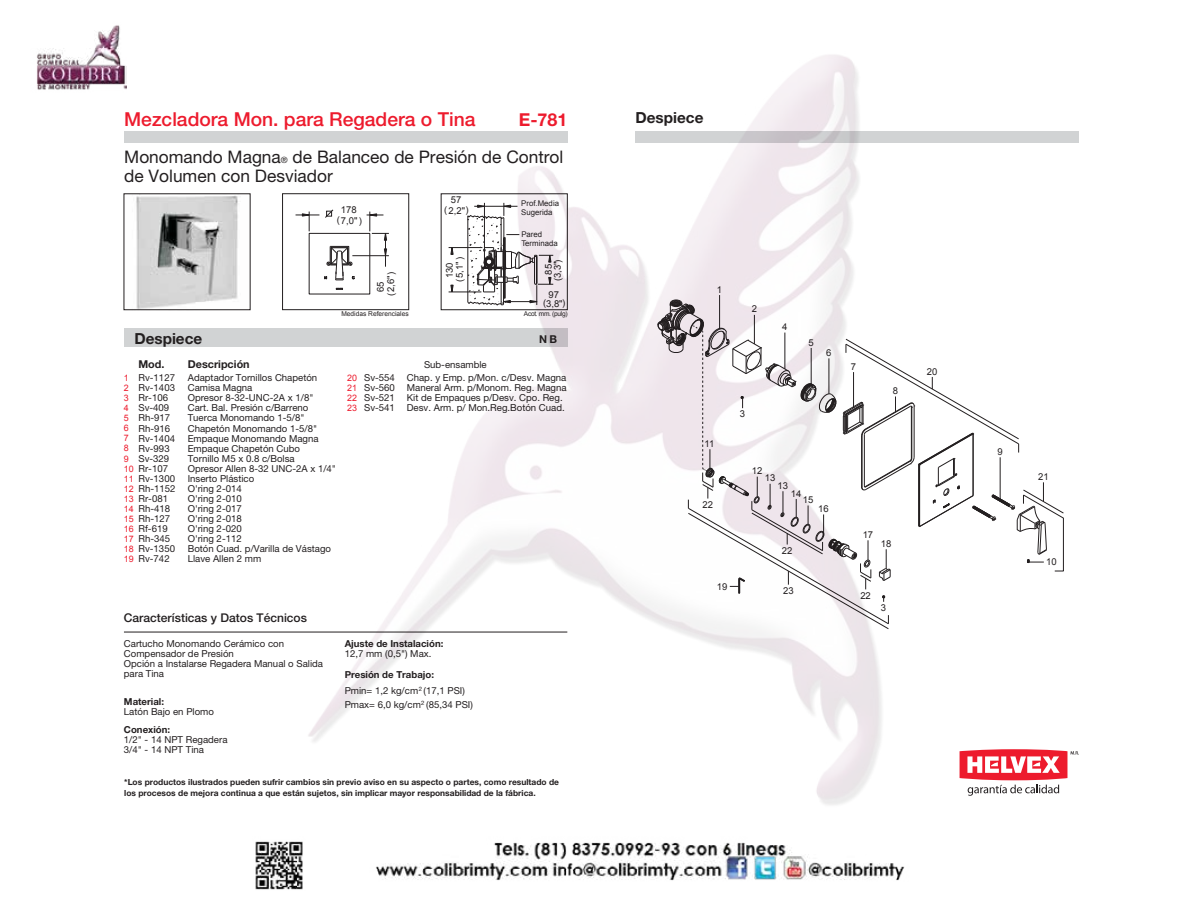
<style>
.page{position:relative;width:1188px;height:918px;background:#fff}
.page>*{position:absolute;margin:0;border:0;box-sizing:border-box;transform-origin:0 0}
.t1{font:500 19.2px "Helvetica Neue";color:#ed1b2d}
.t2{font:700 17.85px "Helvetica Neue";color:#ed1b2d}
.t3{font:17.4px/19.5px "Helvetica Neue";color:#231f20}
.t4{font:700 15.3px "Helvetica Neue";color:#231f20}
.t5{font:500 12px "Helvetica Neue";color:#231f20}
.t6{font:700 10.8px "Helvetica Neue";color:#231f20}
.t7{font:9.6px/10.1px "Helvetica Neue";color:#231f20}
.t8{font:700 9.6px "Helvetica Neue";color:#231f20}
.t9{font:9.45px/10.2px "Arial";color:#231f20;text-align:center}
.t10{font:8.85px/10.1px "Arial";color:#ed1b2d;text-align:justify}
.t11{font:700 8.4px/10.1px "Helvetica Neue";color:#231f20}
.t12{font:7.8px/8.4px "Arial";color:#231f20}
.t13{font:6.6px "Arial";color:#231f20}
.t14{font:6.6px "Arial";letter-spacing:-.05em;color:#231f20}
.t15{font:6px "Helvetica Neue";color:#231f20}
.s1{font-size:8.7px}
</style>
<div class="page">
<img style="left:766px;top:55px;width:92px;height:750px">
<img style="left:255px;top:841px;width:650px;height:49px">
<img style="left:37px;top:25px;width:89px;height:65px">
<div style="left:114px;top:104px;width:965px;height:695px;background:#fff"></div>
<img style="left:124px;top:196px;width:126px;height:115px">
<div style="left:124px;top:329px;width:443px;height:18px;background:#d1d3d4"></div>
<div style="left:124px;top:131px;width:443px;height:12px;background:#d1d3d4"></div>
<div style="left:282px;top:194px;width:127px;height:116px;border:1px solid #231f20"></div>
<svg style="left:636px;top:131px;width:443px;height:12px;background:#ceced0"></svg>
<hr style="left:124px;top:632px;width:443px;height:1px;background:#231f20">
<svg style="left:960px;top:749px;width:119px;height:47px"></svg>
<svg style="left:325px;top:209px;width:9px;height:9px"></svg>
<svg style="left:336px;top:288px;width:7px;height:2px"></svg>
<svg style="left:324px;top:246px;width:31px;height:35px"></svg>
<svg style="left:296px;top:212px;width:23px;height:19px"></svg>
<svg style="left:384px;top:249px;width:3px;height:8px"></svg>
<hr style="left:352px;top:255px;width:37px;height:1px;background:#231f20">
<svg style="left:367px;top:212px;width:22px;height:29px"></svg>
<hr style="left:385px;top:233px;width:1px;height:34px;background:#231f20">
<hr style="left:719px;top:295px;width:1px;height:34px;background:#231f20">
<div style="left:671px;top:300px;width:10px;height:6px;border:1px solid #231f20;border-radius:50%"></div>
<svg style="left:657px;top:301px;width:407px;height:328px"></svg>
<hr style="left:449px;top:247px;width:33px;height:1px;background:#231f20">
<hr style="left:449px;top:292px;width:32px;height:1px;background:#231f20">
<svg style="left:451px;top:248px;width:2px;height:7px"></svg>
<svg style="left:451px;top:285px;width:2px;height:8px"></svg>
<svg style="left:467px;top:203px;width:86px;height:102px"></svg>
<h1 class="t1" style="left:124px;top:108px;width:353px">Mezcladora Mon. para Regadera o Tina</h1>
<h2 class="t2" style="left:519px;top:109px;width:50px">E-781</h2>
<h3 class="t3" style="left:124px;top:147px;width:441px">Monomando Magna<span class="s1">®</span> de Balanceo de Presión de Control de Volumen con Desviador</h3>
<p class="t9" style="left:337px;top:205px;width:27px">178 (7,0")</p>
<p class="t9" style="left:375px;top:296px;width:27px;text-align:left;text-indent:4px;rotate:-90deg">65 (2,6")</p>
<p class="t9" style="left:444px;top:195px;width:26px">57 (2,2")</p>
<p class="t9" style="left:444px;top:282px;width:27px;rotate:-90deg">130 (5,1")</p>
<p class="t12" style="left:521px;top:198px;width:39px;line-height:9.4px">Prof.Media<br>Sugerida</p>
<p class="t12" style="left:521px;top:230px;width:38px">Pared<br>Terminada</p>
<p class="t9" style="left:544px;top:281px;width:23px;line-height:9px;rotate:-90deg">85 (3,3")</p>
<p class="t9" style="left:543px;top:290px;width:24px;line-height:9px">97 (3,8")</p>
<p class="t13" style="left:341px;top:309px;width:69px">Medidas Referenciales</p>
<p class="t14" style="left:524px;top:309px;width:45px">Acot. mm. (pulg)</p>
<h3 class="t4" style="left:134px;top:329px;width:69px">Despiece</h3>
<p class="t6" style="left:139px;top:357px;width:28px">Mod.</p>
<p class="t6" style="left:188px;top:357px;width:63px">Descripción</p>
<p class="t7" style="left:424px;top:359px;width:64px">Sub-ensamble</p>
<p class="t6" style="left:539px;top:332px;width:19px">NB</p>
<p class="t7" style="left:138px;top:373px;width:38px">Rv-1127</p>
<p class="t7" style="left:188px;top:373px;width:131px">Adaptador Tornillos Chapetón</p>
<p class="t7" style="left:138px;top:383px;width:38px">Rv-1403</p>
<p class="t7" style="left:188px;top:383px;width:66px">Camisa Magna</p>
<p class="t7" style="left:138px;top:393px;width:31px">Rr-106</p>
<p class="t7" style="left:188px;top:393px;width:127px">Opresor 8-32-UNC-2A x 1/8"</p>
<p class="t7" style="left:138px;top:403px;width:32px">Sv-409</p>
<p class="t7" style="left:188px;top:403px;width:122px">Cart. Bal. Presión c/Barreno</p>
<p class="t7" style="left:138px;top:413px;width:33px">Rh-917</p>
<p class="t7" style="left:188px;top:413px;width:118px">Tuerca Monomando 1-5/8"</p>
<p class="t7" style="left:138px;top:423px;width:33px">Rh-916</p>
<p class="t7" style="left:188px;top:423px;width:131px">Chapetón Monomando 1-5/8"</p>
<p class="t7" style="left:138px;top:433px;width:38px">Rv-1404</p>
<p class="t7" style="left:188px;top:433px;width:132px">Empaque Monomando Magna</p>
<p class="t7" style="left:138px;top:443px;width:33px">Rv-993</p>
<p class="t7" style="left:188px;top:443px;width:114px">Empaque Chapetón Cubo</p>
<p class="t7" style="left:138px;top:453px;width:32px">Sv-329</p>
<p class="t7" style="left:188px;top:453px;width:108px">Tornillo M5 x 0.8 c/Bolsa</p>
<p class="t7" style="left:138px;top:463px;width:31px">Rr-107</p>
<p class="t7" style="left:188px;top:463px;width:150px">Opresor Allen 8-32 UNC-2A x 1/4"</p>
<p class="t7" style="left:138px;top:473px;width:38px">Rv-1300</p>
<p class="t7" style="left:188px;top:473px;width:68px">Inserto Plástico</p>
<p class="t7" style="left:138px;top:483px;width:39px">Rh-1152</p>
<p class="t7" style="left:188px;top:483px;width:56px">O'ring 2-014</p>
<p class="t7" style="left:138px;top:493px;width:31px">Rr-081</p>
<p class="t7" style="left:188px;top:493px;width:56px">O'ring 2-010</p>
<p class="t7" style="left:138px;top:503px;width:33px">Rh-418</p>
<p class="t7" style="left:188px;top:503px;width:56px">O'ring 2-017</p>
<p class="t7" style="left:138px;top:513px;width:33px">Rh-127</p>
<p class="t7" style="left:188px;top:513px;width:56px">O'ring 2-018</p>
<p class="t7" style="left:138px;top:523px;width:31px">Rf-619</p>
<p class="t7" style="left:188px;top:523px;width:56px">O'ring 2-020</p>
<p class="t7" style="left:138px;top:533px;width:33px">Rh-345</p>
<p class="t7" style="left:188px;top:533px;width:56px">O'ring 2-112</p>
<p class="t7" style="left:138px;top:543px;width:38px">Rv-1350</p>
<p class="t7" style="left:188px;top:543px;width:145px">Botón Cuad. p/Varilla de Vástago</p>
<p class="t7" style="left:138px;top:553px;width:33px">Rv-742</p>
<p class="t7" style="left:188px;top:553px;width:75px">Llave Allen 2 mm</p>
<p class="t10" style="left:124px;top:373px;width:11px;text-align:left">1<br>2<br>3<br>4<br>5<br>6<br>7<br>8<br>9<br>10<br>11<br>12<br>13<br>14<br>15<br>16<br>17<br>18<br>19</p>
<p class="t7" style="left:364px;top:372px;width:204px">Sv-554 Chap. y Emp. p/Mon. c/Desv. Magna Sv-560 Maneral Arm. p/Monom. Reg. Magna Sv-521 Kit de Empaques p/Desv. Cpo. Reg.<br>Sv-541 Desv. Arm. p/ Mon.Reg.Botón Cuad.</p>
<p class="t10" style="left:347px;top:373px;width:11px">20<br>21<br>22<br>23</p>
<p class="t5" style="left:124px;top:610px;width:185px">Características y Datos Técnicos</p>
<p class="t7" style="left:124px;top:639px;width:201px">Cartucho Monomando Cerámico con<br>Compensador de Presión<br>Opción a Instalarse Regadera Manual o Salida para Tina</p>
<p class="t8" style="left:124px;top:696px;width:42px">Material:</p>
<p class="t7" style="left:124px;top:707px;width:92px">Latón Bajo en Plomo</p>
<p class="t8" style="left:124px;top:724px;width:48px">Conexión:</p>
<p class="t7" style="left:124px;top:735px;width:105px">1/2" - 14 NPT Regadera<br>3/4" - 14 NPT Tina</p>
<p class="t8" style="left:345px;top:638px;width:100px">Ajuste de Instalación:</p>
<p class="t7" style="left:345px;top:649px;width:88px">12,7 mm (0,5") Max.</p>
<p class="t8" style="left:345px;top:668px;width:91px">Presión de Trabajo:</p>
<p class="t15" style="left:419px;top:685px;width:5px">2</p>
<p class="t7" style="left:345px;top:699px;width:130px">Pmax= 6,0 kg/cm (85,34 PSI)</p>
<p class="t7" style="left:345px;top:686px;width:122px">Pmin= 1,2 kg/cm (17,1 PSI)</p>
<p class="t15" style="left:421px;top:699px;width:5px">2</p>
<p class="t11" style="left:124px;top:777px;width:436px">*Los productos ilustrados pueden sufrir cambios sin previo aviso en su aspecto o partes, como resultado de los procesos de mejora continua a que están sujetos, sin implicar mayor responsabilidad de la fábrica.</p>
<h3 class="t4" style="left:636px;top:108px;width:69px">Despiece</h3>
<p class="t9" style="left:717px;top:284px;width:7px">1</p>
<p class="t9" style="left:752px;top:304px;width:7px">2</p>
<p class="t9" style="left:782px;top:322px;width:7px">4</p>
<p class="t9" style="left:809px;top:337px;width:7px">5</p>
<p class="t9" style="left:826px;top:348px;width:7px">6</p>
<p class="t9" style="left:705px;top:438px;width:11px">11</p>
<p class="t9" style="left:703px;top:499px;width:12px">22</p>
<p class="t9" style="left:740px;top:409px;width:7px">3</p>
<p class="t9" style="left:752px;top:466px;width:12px">12</p>
<p class="t9" style="left:765px;top:473px;width:12px">13</p>
<p class="t9" style="left:778px;top:480px;width:12px">13</p>
<p class="t9" style="left:791px;top:488px;width:12px">14</p>
<p class="t9" style="left:803px;top:495px;width:12px">15</p>
<p class="t9" style="left:818px;top:504px;width:12px">16</p>
<p class="t9" style="left:717px;top:581px;width:12px">19</p>
<p class="t9" style="left:782px;top:545px;width:12px">22</p>
<p class="t9" style="left:783px;top:585px;width:12px">23</p>
<p class="t9" style="left:851px;top:361px;width:7px">7</p>
<p class="t9" style="left:893px;top:386px;width:7px">8</p>
<p class="t9" style="left:863px;top:529px;width:12px">17</p>
<p class="t9" style="left:881px;top:538px;width:12px">18</p>
<p class="t9" style="left:860px;top:590px;width:12px">22</p>
<p class="t9" style="left:881px;top:603px;width:7px">3</p>
<p class="t9" style="left:927px;top:366px;width:12px">20</p>
<p class="t9" style="left:997px;top:446px;width:7px">9</p>
<p class="t9" style="left:1038px;top:471px;width:12px">21</p>
<p class="t9" style="left:1046px;top:557px;width:12px">10</p>
</div>
